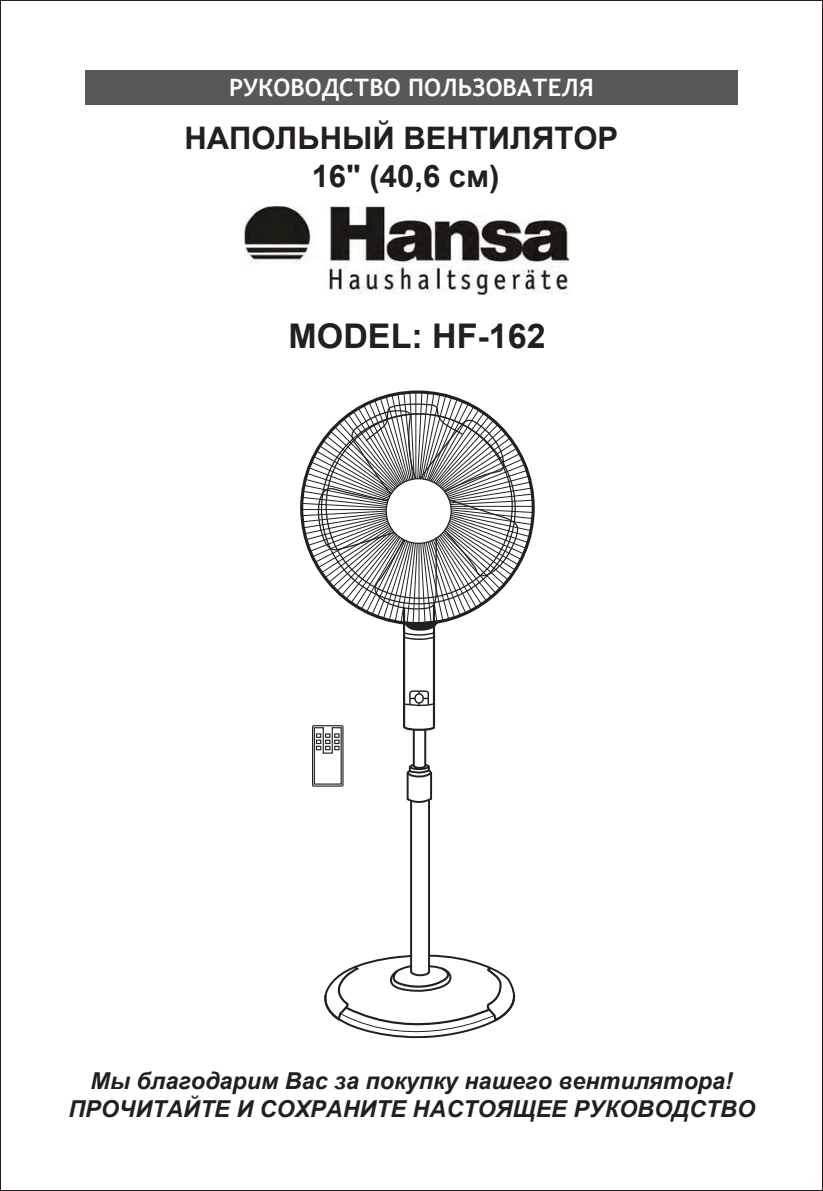
<style>
.page{position:relative;width:823px;height:1191px;background:#fff}
.page>*{position:absolute;margin:0;border:0;box-sizing:border-box;transform-origin:0 0}
.t1{font:700 34px "Arial";color:#231f20}
.t2{font:700 31px/37.2px "Arial";color:#231f20;text-align:center}
.t3{font:700 24px "Trebuchet MS";color:#fff}
.t4{font:italic 700 23.4px/28px "Arial";color:#231f20;text-align:center}
</style>
<div class="page">
<div style="left:85px;top:70px;width:652px;height:34px;background:#57585a"></div>
<svg style="left:300px;top:390px;width:234px;height:649px"></svg>
<img style="left:244px;top:206px;width:326px;height:89px">
<p class="t3" style="left:229px;top:73px;width:366px">РУКОВОДСТВО ПОЛЬЗОВАТЕЛЯ</p>
<h2 class="t2" style="left:184px;top:121px;width:435px">НАПОЛЬНЫЙ ВЕНТИЛЯТОР<br>16" (40,6 см)</h2>
<h1 class="t1" style="left:288px;top:313px;width:258px">MODEL: HF-162</h1>
<p class="t4" style="left:68px;top:1067px;width:688px">Мы благодарим Вас за покупку нашего вентилятора!<br>ПРОЧИТАЙТЕ И СОХРАНИТЕ НАСТОЯЩЕЕ РУКОВОДСТВО</p>
</div>
